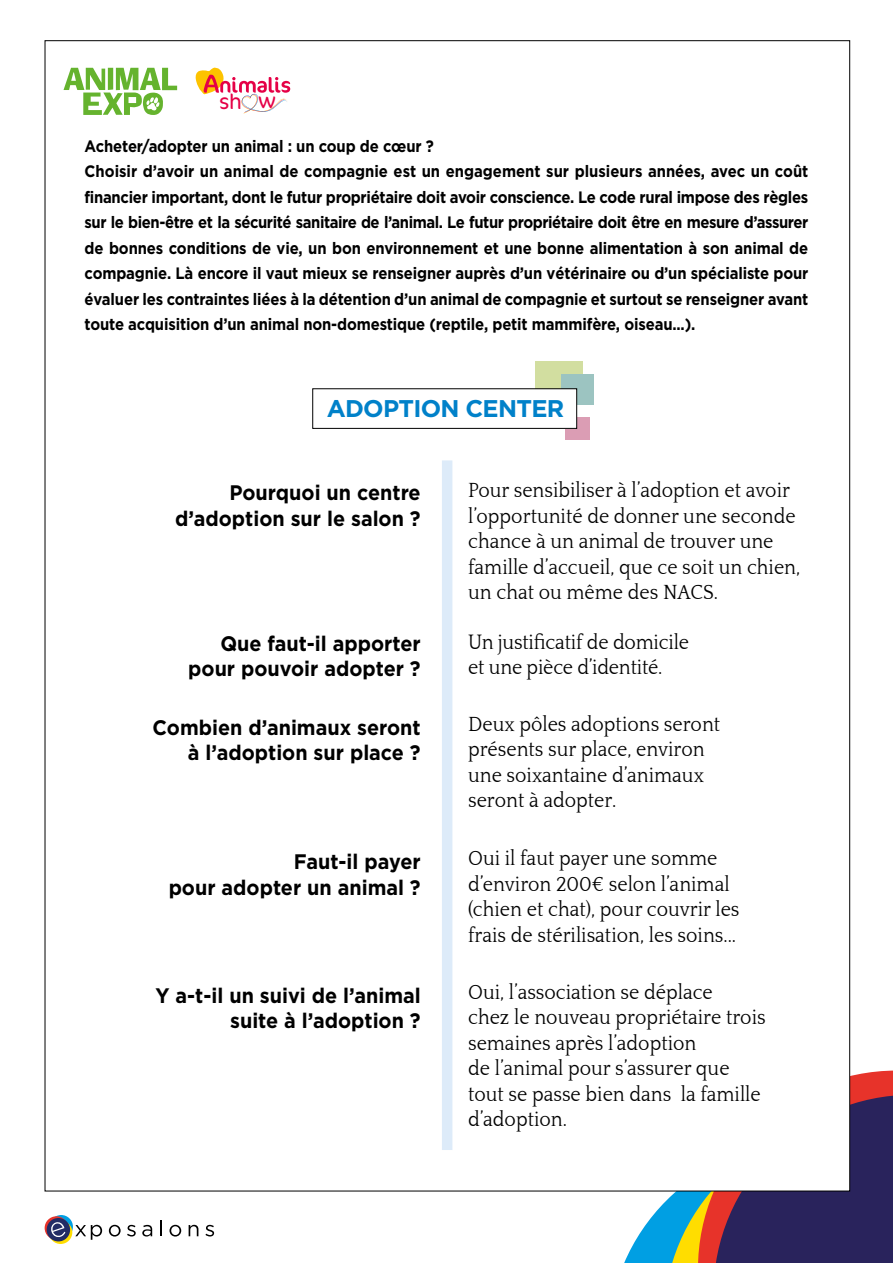
<style>
.page{position:relative;width:893px;height:1263px;background:#fff}
.page>*{position:absolute;margin:0;border:0;box-sizing:border-box;transform-origin:0 0}
.t1{font:700 24.15px "Gotham HTF";letter-spacing:-.03em;color:#0081c9}
.t2{font:300 21.45px "Cocon OT";color:#e50046}
.t3{font:21px/25.5px "Quattrocento";color:#000;scale:.93 1}
.t4{font:700 21px "Gotham HTF";color:#000;scale:.94 1}
.t5{font:700 16.5px/25.5px "Gotham HTF";letter-spacing:-.01em;color:#000;text-align:justify;scale:.9 1}
</style>
<div class="page">
<svg style="left:608px;top:1070px;width:285px;height:193px;background:#585273"></svg>
<svg style="left:49px;top:1215px;width:24px;height:23px"></svg>
<svg style="left:49px;top:1220px;width:23px;height:24px"></svg>
<svg style="left:45px;top:1216px;width:23px;height:24px"></svg>
<div style="left:47px;top:1218px;width:23px;height:23px;background:#222c65;border-radius:50%"></div>
<svg style="left:50px;top:1221px;width:15px;height:16px"></svg>
<svg style="left:75px;top:1225px;width:27px;height:15px"></svg>
<svg style="left:109px;top:1225px;width:12px;height:11px"></svg>
<svg style="left:127px;top:1225px;width:9px;height:11px"></svg>
<svg style="left:142px;top:1225px;width:10px;height:11px"></svg>
<svg style="left:160px;top:1220px;width:2px;height:16px"></svg>
<svg style="left:169px;top:1225px;width:12px;height:11px"></svg>
<svg style="left:189px;top:1225px;width:9px;height:11px"></svg>
<svg style="left:205px;top:1225px;width:9px;height:11px"></svg>
<div style="left:45px;top:41px;width:805px;height:1150px;background:#fff"></div>
<svg style="left:195px;top:67px;width:96px;height:28px"></svg>
<img style="left:242px;top:94px;width:46px;height:19px">
<svg style="left:64px;top:68px;width:113px;height:47px"></svg>
<div style="left:535px;top:361px;width:47px;height:44px;background:#d2dea0"></div>
<div style="left:561px;top:375px;width:33px;height:30px;background:#9cc4c1"></div>
<div style="left:565px;top:418px;width:24px;height:22px;background:#db9db4"></div>
<div style="left:313px;top:389px;width:264px;height:39px;background:#fff"></div>
<div style="left:312px;top:388px;width:265px;height:41px;border:1px solid #000"></div>
<div style="left:442px;top:460px;width:10px;height:690px;background:#ddebf9"></div>
<p class="t2" style="left:219px;top:89px;width:58px">sh w</p>
<p class="t5" style="left:85px;top:133px;width:390px">Acheter/adopter un animal : un coup de cœur ?</p>
<p class="t5" style="left:85px;top:158px;width:806px">Choisir d’avoir un animal de compagnie est un engagement sur plusieurs années, avec un coût financier important, dont le futur propriétaire doit avoir conscience. Le code rural impose des règles sur le bien-être et la sécurité sanitaire de l’animal. Le futur propriétaire doit être en mesure d’assurer de bonnes conditions de vie, un bon environnement et une bonne alimentation à son animal de compagnie. Là encore il vaut mieux se renseigner auprès d’un vétérinaire ou d’un spécialiste pour évaluer les contraintes liées à la détention d’un animal de compagnie et surtout se renseigner avant toute acquisition d’un animal non-domestique (reptile, petit mammifère, oiseau...).</p>
<p class="t1" style="left:327px;top:394px;width:239px">ADOPTION CENTER</p>
<p class="t4" style="left:229px;top:481px;width:205px">Pourquoi un centre</p>
<p class="t4" style="left:175px;top:506px;width:263px">d’adoption sur le salon ?</p>
<p class="t4" style="left:220px;top:631px;width:215px">Que faut-il apporter</p>
<p class="t4" style="left:188px;top:657px;width:249px">pour pouvoir adopter ?</p>
<p class="t4" style="left:153px;top:715px;width:287px">Combien d’animaux seront</p>
<p class="t4" style="left:188px;top:741px;width:249px">à l’adoption sur place ?</p>
<p class="t4" style="left:294px;top:850px;width:136px">Faut-il payer</p>
<p class="t4" style="left:169px;top:875px;width:270px">pour adopter un animal ?</p>
<p class="t4" style="left:155px;top:983px;width:284px">Y a-t-il un suivi de l’animal</p>
<p class="t4" style="left:230px;top:1009px;width:204px">suite à l’adoption ?</p>
<p class="t3" style="left:468px;top:478px;width:354px">Pour sensibiliser à l’adoption et avoir l’opportunité de donner une seconde chance à un animal de trouver une</p>
<p class="t3" style="left:468px;top:555px;width:359px">famille d’accueil, que ce soit un chien, un chat ou même des NACS.</p>
<p class="t3" style="left:468px;top:630px;width:239px">Un justificatif de domicile</p>
<p class="t3" style="left:468px;top:655px;width:211px">et une pièce d’identité.</p>
<p class="t3" style="left:468px;top:712px;width:273px">Deux pôles adoptions seront</p>
<p class="t3" style="left:468px;top:737px;width:256px">présents sur place, environ</p>
<p class="t3" style="left:468px;top:763px;width:255px">une soixantaine d’animaux</p>
<p class="t3" style="left:468px;top:788px;width:161px">seront à adopter.</p>
<p class="t3" style="left:468px;top:846px;width:270px">Oui il faut payer une somme</p>
<p class="t3" style="left:468px;top:872px;width:283px">d’environ 200€ selon l’animal</p>
<p class="t3" style="left:468px;top:897px;width:293px">(chien et chat), pour couvrir les</p>
<p class="t3" style="left:468px;top:923px;width:290px">frais de stérilisation, les soins...</p>
<p class="t3" style="left:468px;top:980px;width:265px">Oui, l’association se déplace</p>
<p class="t3" style="left:468px;top:1005px;width:321px">chez le nouveau propriétaire trois</p>
<p class="t3" style="left:468px;top:1031px;width:247px">semaines après l’adoption</p>
<p class="t3" style="left:468px;top:1056px;width:283px">de l’animal pour s’assurer que</p>
<p class="t3" style="left:468px;top:1082px;width:316px">tout se passe bien dans la famille d’adoption.</p>
</div>
